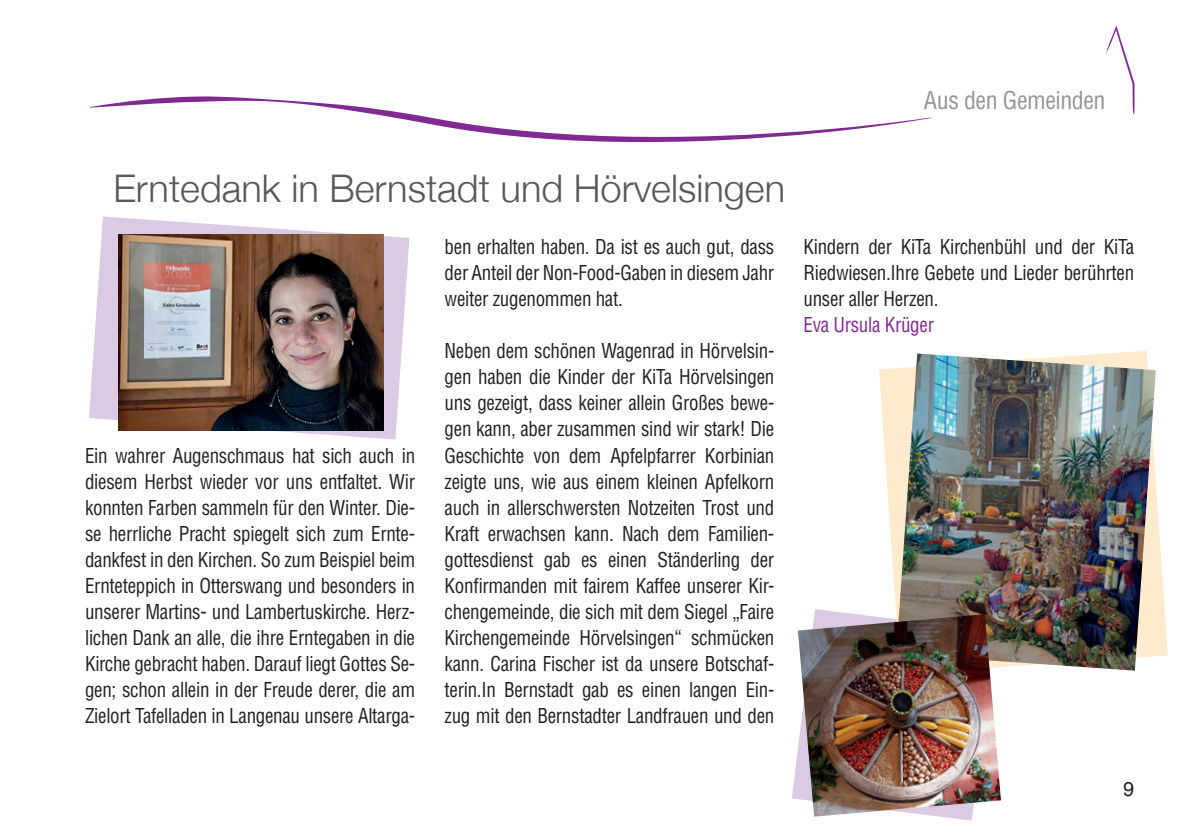
<style>
.page{position:relative;width:1191px;height:840px;background:#fff}
.page>*{position:absolute;margin:0;border:0;box-sizing:border-box;transform-origin:0 0}
.t1{font:300 38px "Helvetica Neue";color:#57585a}
.t2{font:condensed 24px "Helvetica LT Std";letter-spacing:-.02em;color:#939598}
.t3{font:condensed 20px/26px "Helvetica LT Std";letter-spacing:-.015em;color:#231f20;text-align:justify;scale:.95 1}
.t4{font:condensed 20px "Helvetica LT Std";letter-spacing:-.015em;color:#802990;scale:.95 1}
.t5{font:20px "Helvetica LT Std";color:#231f20}
</style>
<div class="page">
<svg style="left:89px;top:216px;width:320px;height:223px;fill:#dacae3"></svg>
<svg style="left:792px;top:609px;width:181px;height:211px"></svg>
<svg style="left:879px;top:351px;width:288px;height:320px"></svg>
<svg style="left:90px;top:96px;width:841px;height:46px"></svg>
<img style="left:896px;top:353px;width:259px;height:317px">
<img style="left:119px;top:234px;width:264px;height:196px">
<img style="left:798px;top:614px;width:203px;height:202px">
<svg style="left:1105px;top:26px;width:29px;height:88px"></svg>
<p class="t2" style="left:924px;top:85px;width:183px">Aus den Gemeinden</p>
<h1 class="t1" style="left:113px;top:158px;width:673px">Erntedank in Bernstadt und Hörvelsingen</h1>
<p class="t3" style="left:85px;top:442px;width:349px">Ein wahrer Augenschmaus hat sich auch in diesem Herbst wieder vor uns entfaltet. Wir konnten Farben sammeln für den Winter. Die&shy;se herrliche Pracht spiegelt sich zum Ernte&shy;dankfest in den Kirchen. So zum Beispiel beim Ernteteppich in Otterswang und besonders in unserer Martins- und Lambertuskirche. Herz&shy;lichen Dank an alle, die ihre Erntegaben in die Kirche gebracht haben. Darauf liegt Gottes Se&shy;gen; schon allein in der Freude derer, die am Zielort Tafelladen in Langenau unsere Altarga-</p>
<p class="t3" style="left:444px;top:234px;width:348px">ben erhalten haben. Da ist es auch gut, dass der Anteil der Non-Food-Gaben in diesem Jahr weiter zugenommen hat.</p>
<p class="t3" style="left:444px;top:338px;width:348px">Neben dem schönen Wagenrad in Hörvelsin&shy;gen haben die Kinder der KiTa Hörvelsingen uns gezeigt, dass keiner allein Großes bewe&shy;gen kann, aber zusammen sind wir stark! Die Geschichte von dem Apfelpfarrer Korbinian zeigte uns, wie aus einem kleinen Apfelkorn auch in allerschwersten Notzeiten Trost und Kraft erwachsen kann. Nach dem Familien&shy;gottesdienst gab es einen Ständerling der Konfirmanden mit fairem Kaffee unserer Kir&shy;chengemeinde, die sich mit dem Siegel „Faire Kirchengemeinde Hörvelsingen“ schmücken kann. Carina Fischer ist da unsere Botschaf&shy;terin.In Bernstadt gab es einen langen Ein&shy;zug mit den Bernstadter Landfrauen und den</p>
<p class="t3" style="left:803px;top:234px;width:350px">Kindern der KiTa Kirchenbühl und der KiTa Riedwiesen.Ihre Gebete und Lieder berührten unser aller Herzen.</p>
<p class="t4" style="left:803px;top:312px;width:139px">Eva Ursula Krüger</p>
<p class="t5" style="left:1123px;top:777px;width:13px">9</p>
</div>
